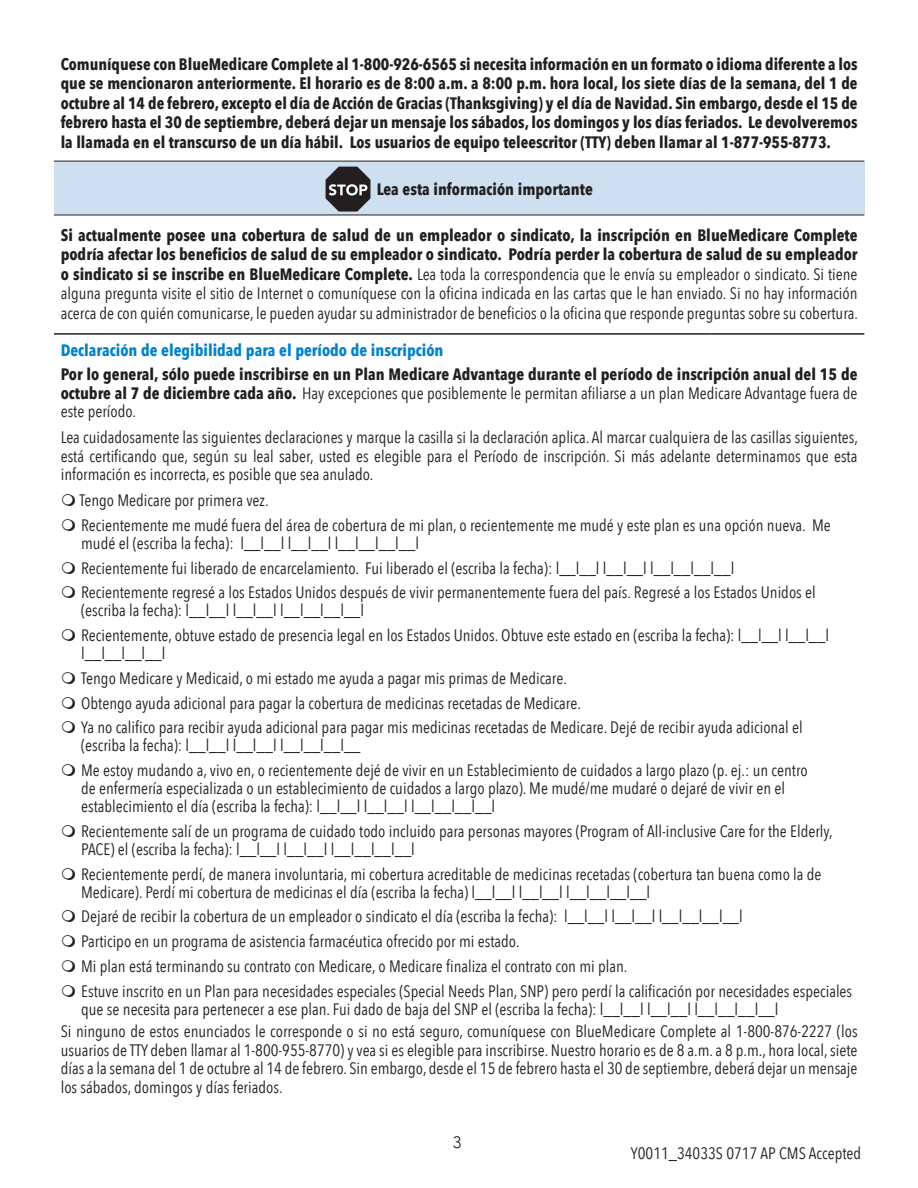
<style>
.page{position:relative;width:918px;height:1188px;background:#fff}
.page>*{position:absolute;margin:0;border:0;box-sizing:border-box;transform-origin:0 0}
.t1{font:16.5px/18px "Avenir Next Condensed";color:#231f20}
.t2{font:700 16.5px/19.5px "Avenir Next Condensed";color:#231f20;text-align:justify}
.t3{font:700 16.5px "Avenir Next Condensed";color:#0083ca}
.t4{font:300 16.5px "Avenir";color:#231f20}
.s1{font-weight:700}
.s2{font-weight:400}
</style>
<div class="page">
<div style="left:54px;top:161px;width:810px;height:54px;background:#cee0f0"></div>
<hr style="left:54px;top:161px;width:657px;height:1px;background:#231f20">
<hr style="left:711px;top:161px;width:153px;height:1px;background:#231f20">
<hr style="left:54px;top:215px;width:657px;height:1px;background:#231f20">
<hr style="left:711px;top:215px;width:153px;height:1px;background:#231f20">
<hr style="left:54px;top:333px;width:657px;height:2px;background:#231f20">
<hr style="left:711px;top:333px;width:153px;height:2px;background:#231f20">
<svg style="left:326px;top:167px;width:44px;height:45px"></svg>
<p class="t2" style="left:61px;top:54px;width:798px">Comuníquese con BlueMedicare Complete al 1-800-926-6565 si necesita información en un formato o idioma diferente a los que se mencionaron anteriormente. El horario es de 8:00 a.m. a 8:00 p.m. hora local, los siete días de la semana, del 1 de octubre al 14 de febrero, excepto el día de Acción de Gracias (Thanksgiving) y el día de Navidad. Sin embargo, desde el 15 de febrero hasta el 30 de septiembre, deberá dejar un mensaje los sábados, los domingos y los días feriados. Le devolveremos la llamada en el transcurso de un día hábil. Los usuarios de equipo teleescritor (TTY) deben llamar al 1-877-955-8773.</p>
<p class="t2" style="left:377px;top:179px;width:217px">Lea esta información importante</p>
<p class="t1" style="left:61px;top:224px;width:799px;line-height:19.5px;text-align:justify"><span class="s1">Si actualmente posee una cobertura de salud de un empleador o sindicato, la inscripción en BlueMedicare Complete podría afectar los beneficios de salud de su empleador o sindicato. Podría perder la cobertura de salud de su empleador o sindicato si se inscribe en BlueMedicare Complete.</span> Lea toda la correspondencia que le envía su empleador o sindicato. Si tiene alguna pregunta visite el sitio de Internet o comuníquese con la oficina indicada en las cartas que le han enviado. Si no hay información acerca de con quién comunicarse, le pueden ayudar su administrador de beneficios o la oficina que responde preguntas sobre su cobertura.</p>
<p class="t3" style="left:61px;top:340px;width:384px">Declaración de elegibilidad para el período de inscripción</p>
<p class="t2" style="left:61px;top:365px;width:798px;line-height:18.8px">Por lo general, sólo puede inscribirse en un Plan Medicare Advantage durante el período de inscripción anual del 15 de octubre al 7 de diciembre cada año. <span class="s2">Hay excepciones que posiblemente le permitan afiliarse a un plan Medicare Advantage fuera de este período.</span></p>
<p class="t1" style="left:61px;top:427px;width:799px;line-height:18.8px;text-align:justify">Lea cuidadosamente las siguientes declaraciones y marque la casilla si la declaración aplica. Al marcar cualquiera de las casillas siguientes, está certificando que, según su leal saber, usted es elegible para el Período de inscripción. Si más adelante determinamos que esta información es incorrecta, es posible que sea anulado.</p>
<p class="t1" style="left:79px;top:490px;width:191px">Tengo Medicare por primera vez.</p>
<p class="t1" style="left:81px;top:515px;width:751px">Recientemente me mudé fuera del área de cobertura de mi plan, o recientemente me mudé y este plan es una opción nueva. Me mudé el (escriba la fecha): l__l__l l__l__l l__l__l__l__l</p>
<p class="t1" style="left:81px;top:558px;width:655px">Recientemente fui liberado de encarcelamiento. Fui liberado el (escriba la fecha): l__l__l l__l__l l__l__l__l__l</p>
<p class="t1" style="left:81px;top:583px;width:736px">Recientemente regresé a los Estados Unidos después de vivir permanentemente fuera del país. Regresé a los Estados Unidos el (escriba la fecha): l__l__l l__l__l l__l__l__l__l</p>
<p class="t1" style="left:81px;top:625px;width:749px">Recientemente, obtuve estado de presencia legal en los Estados Unidos. Obtuve este estado en (escriba la fecha): l__l__l l__l__l l__l__l__l__l</p>
<p class="t1" style="left:81px;top:668px;width:487px">Tengo Medicare y Medicaid, o mi estado me ayuda a pagar mis primas de Medicare.</p>
<p class="t1" style="left:81px;top:693px;width:501px">Obtengo ayuda adicional para pagar la cobertura de medicinas recetadas de Medicare.</p>
<p class="t1" style="left:81px;top:718px;width:723px">Ya no califico para recibir ayuda adicional para pagar mis medicinas recetadas de Medicare. Dejé de recibir ayuda adicional el (escriba la fecha): l__l__l l__l__l l__l__l__l__</p>
<p class="t1" style="left:81px;top:760px;width:728px">Me estoy mudando a, vivo en, o recientemente dejé de vivir en un Establecimiento de cuidados a largo plazo (p. ej.: un centro de enfermería especializada o un establecimiento de cuidados a largo plazo). Me mudé/me mudaré o dejaré de vivir en el establecimiento el día (escriba la fecha): l__l__l l__l__l l__l__l__l__l</p>
<p class="t1" style="left:81px;top:821px;width:753px">Recientemente salí de un programa de cuidado todo incluido para personas mayores (Program of All-inclusive Care for the Elderly,<br>PACE) el (escriba la fecha): l__l__l l__l__l l__l__l__l__l</p>
<p class="t1" style="left:81px;top:864px;width:742px">Recientemente perdí, de manera involuntaria, mi cobertura acreditable de medicinas recetadas (cobertura tan buena como la de<br>Medicare). Perdí mi cobertura de medicinas el día (escriba la fecha) l__l__l l__l__l l__l__l__l__l</p>
<p class="t1" style="left:81px;top:907px;width:663px">Dejaré de recibir la cobertura de un empleador o sindicato el día (escriba la fecha): l__l__l l__l__l l__l__l__l__l</p>
<p class="t1" style="left:81px;top:931px;width:440px">Participo en un programa de asistencia farmacéutica ofrecido por mi estado.</p>
<p class="t1" style="left:81px;top:956px;width:548px">Mi plan está terminando su contrato con Medicare, o Medicare finaliza el contrato con mi plan.</p>
<p class="t1" style="left:81px;top:981px;width:773px">Estuve inscrito en un Plan para necesidades especiales (Special Needs Plan, SNP) pero perdí la calificación por necesidades especiales que se necesita para pertenecer a ese plan. Fui dado de baja del SNP el (escriba la fecha): l__l__l l__l__l l__l__l__l__l</p>
<p class="t1" style="left:61px;top:1021px;width:798px;line-height:18.8px;text-align:justify">Si ninguno de estos enunciados le corresponde o si no está seguro, comuníquese con BlueMedicare Complete al 1-800-876-2227 (los usuarios de TTY deben llamar al 1-800-955-8770) y vea si es elegible para inscribirse. Nuestro horario es de 8 a.m. a 8 p.m., hora local, siete días a la semana del 1 de octubre al 14 de febrero. Sin embargo, desde el 15 de febrero hasta el 30 de septiembre, deberá dejar un mensaje los sábados, domingos y días feriados.</p>
<p class="t4" style="left:453px;top:1132px;width:10px">3</p>
<p class="t1" style="left:631px;top:1143px;width:232px">Y0011_34033S 0717 AP CMS Accepted</p>
</div>
